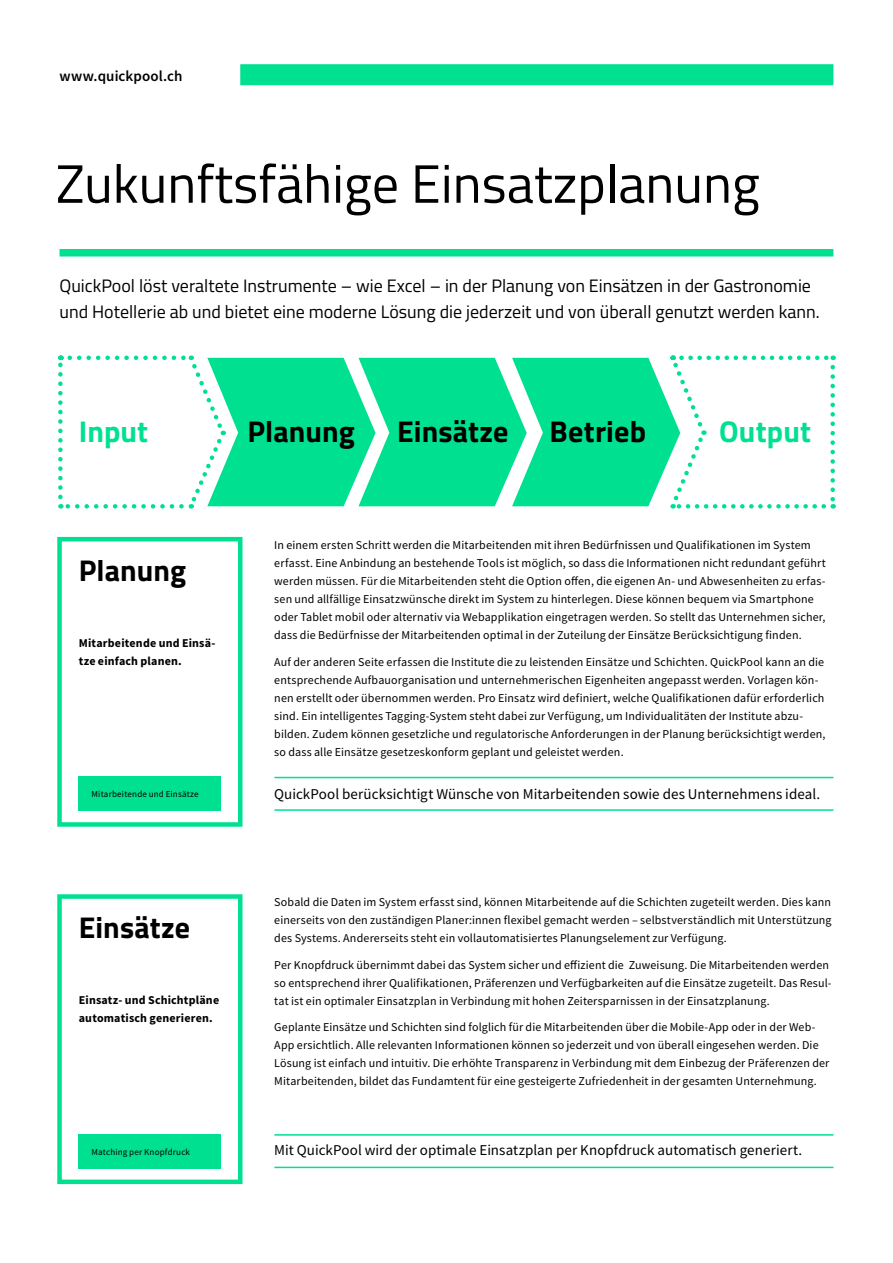
<style>
.page{position:relative;width:893px;height:1263px;background:#fff}
.page>*{position:absolute;margin:0;border:0;box-sizing:border-box;transform-origin:0 0}
.t1{font:54px "Titillium Web";color:#000}
.t2{font:700 30px "Titillium Web";color:#000}
.t3{font:700 30px "Titillium Web";letter-spacing:.005em;color:#00e091}
.t4{font:18px/25.5px "Titillium Web";color:#000}
.t5{font:15px "Source Sans Pro";color:#000}
.t6{font:600 15px "Source Sans Pro";letter-spacing:.005em;color:#000}
.t7{font:12px/18px "Source Sans Pro";letter-spacing:.01em;color:#000}
.t8{font:700 12px/18px "Source Sans Pro";letter-spacing:.015em;color:#000}
.t9{font:9px "Source Sans Pro";letter-spacing:.02em;color:#000}
</style>
<div class="page">
<div style="left:57px;top:537px;width:185px;height:290px;border:4px solid #00e091"></div>
<div style="left:57px;top:894px;width:185px;height:290px;border:4px solid #00e091"></div>
<svg style="left:58px;top:356px;width:777px;height:153px"></svg>
<div style="left:79px;top:777px;width:142px;height:34px;background:#00e091"></div>
<div style="left:79px;top:1134px;width:142px;height:34px;background:#00e091"></div>
<hr style="left:274px;top:777px;width:559px;height:1px;background:#00e091">
<hr style="left:274px;top:809px;width:559px;height:2px;background:#00e091">
<hr style="left:274px;top:1134px;width:559px;height:2px;background:#00e091">
<hr style="left:274px;top:1167px;width:559px;height:1px;background:#00e091">
<div style="left:60px;top:249px;width:773px;height:8px;background:#00e091"></div>
<div style="left:240px;top:64px;width:593px;height:21px;background:#00e091"></div>
<p class="t6" style="left:60px;top:66px;width:125px">www.quickpool.ch</p>
<h1 class="t1" style="left:56px;top:144px;width:705px">Zukunftsfähige Einsatzplanung</h1>
<h3 class="t4" style="left:60px;top:273px;width:762px">QuickPool löst veraltete Instrumente – wie Excel – in der Planung von Einsätzen in der Gastronomie und Hotellerie ab und bietet eine moderne Lösung die jederzeit und von überall genutzt werden kann.</h3>
<h2 class="t3" style="left:79px;top:408px;width:71px">Input</h2>
<h2 class="t2" style="left:247px;top:408px;width:109px">Planung</h2>
<h2 class="t2" style="left:397px;top:408px;width:113px">Einsätze</h2>
<h2 class="t2" style="left:550px;top:408px;width:98px">Betrieb</h2>
<h2 class="t3" style="left:719px;top:408px;width:93px">Output</h2>
<h2 class="t2" style="left:79px;top:547px;width:109px">Planung</h2>
<p class="t8" style="left:79px;top:633px;width:138px">Mitarbeitende und Einsä&shy;tze einfach planen.</p>
<p class="t9" style="left:92px;top:788px;width:109px">Mitarbeitende und Einsätze</p>
<h2 class="t2" style="left:79px;top:904px;width:113px">Einsätze</h2>
<p class="t8" style="left:79px;top:991px;width:142px">Einsatz- und Schichtpläne automatisch generieren.</p>
<p class="t9" style="left:92px;top:1146px;width:100px">Matching per Knopfdruck</p>
<p class="t7" style="left:274px;top:536px;width:553px">In einem ersten Schritt werden die Mitarbeitenden mit ihren Bedürfnissen und Qualifikationen im System erfasst. Eine Anbindung an bestehende Tools ist möglich, so dass die Informationen nicht redundant geführt werden müssen. Für die Mitarbeitenden steht die Option offen, die eigenen An- und Abwesenheiten zu erfas&shy;sen und allfällige Einsatzwünsche direkt im System zu hinterlegen. Diese können bequem via Smartphone oder Tablet mobil oder alternativ via Webapplikation eingetragen werden. So stellt das Unternehmen sicher, dass die Bedürfnisse der Mitarbeitenden optimal in der Zuteilung der Einsätze Berücksichtigung finden.</p>
<p class="t7" style="left:274px;top:652px;width:553px">Auf der anderen Seite erfassen die Institute die zu leistenden Einsätze und Schichten. QuickPool kann an die entsprechende Aufbauorganisation und unternehmerischen Eigenheiten angepasst werden. Vorlagen kön&shy;nen erstellt oder übernommen werden. Pro Einsatz wird definiert, welche Qualifikationen dafür erforderlich sind. Ein intelligentes Tagging-System steht dabei zur Verfügung, um Individualitäten der Institute abzu&shy;bilden. Zudem können gesetzliche und regulatorische Anforderungen in der Planung berücksichtigt werden, so dass alle Einsätze gesetzeskonform geplant und geleistet werden.</p>
<p class="t5" style="left:274px;top:785px;width:547px">QuickPool berücksichtigt Wünsche von Mitarbeitenden sowie des Unternehmens ideal.</p>
<p class="t7" style="left:274px;top:893px;width:559px;text-align:justify">Sobald die Daten im System erfasst sind, können Mitarbeitende auf die Schichten zugeteilt werden. Dies kann einerseits von den zuständigen Planer:innen flexibel gemacht werden – selbstverständlich mit Unterstützung des Systems. Andererseits steht ein vollautomatisiertes Planungselement zur Verfügung.</p>
<p class="t7" style="left:274px;top:956px;width:559px">Per Knopfdruck übernimmt dabei das System sicher und effizient die Zuweisung. Die Mitarbeitenden werden so entsprechend ihrer Qualifikationen, Präferenzen und Verfügbarkeiten auf die Einsätze zugeteilt. Das Resul&shy;tat ist ein optimaler Einsatzplan in Verbindung mit hohen Zeitersparnissen in der Einsatzplanung.</p>
<p class="t7" style="left:274px;top:1018px;width:557px">Geplante Einsätze und Schichten sind folglich für die Mitarbeitenden über die Mobile-App oder in der Web-App ersichtlich. Alle relevanten Informationen können so jederzeit und von überall eingesehen werden. Die Lösung ist einfach und intuitiv. Die erhöhte Transparenz in Verbindung mit dem Einbezug der Präferenzen der Mitarbeitenden, bildet das Fundamtent für eine gesteigerte Zufriedenheit in der gesamten Unternehmung.</p>
<p class="t5" style="left:274px;top:1141px;width:529px">Mit QuickPool wird der optimale Einsatzplan per Knopfdruck automatisch generiert.</p>
</div>
